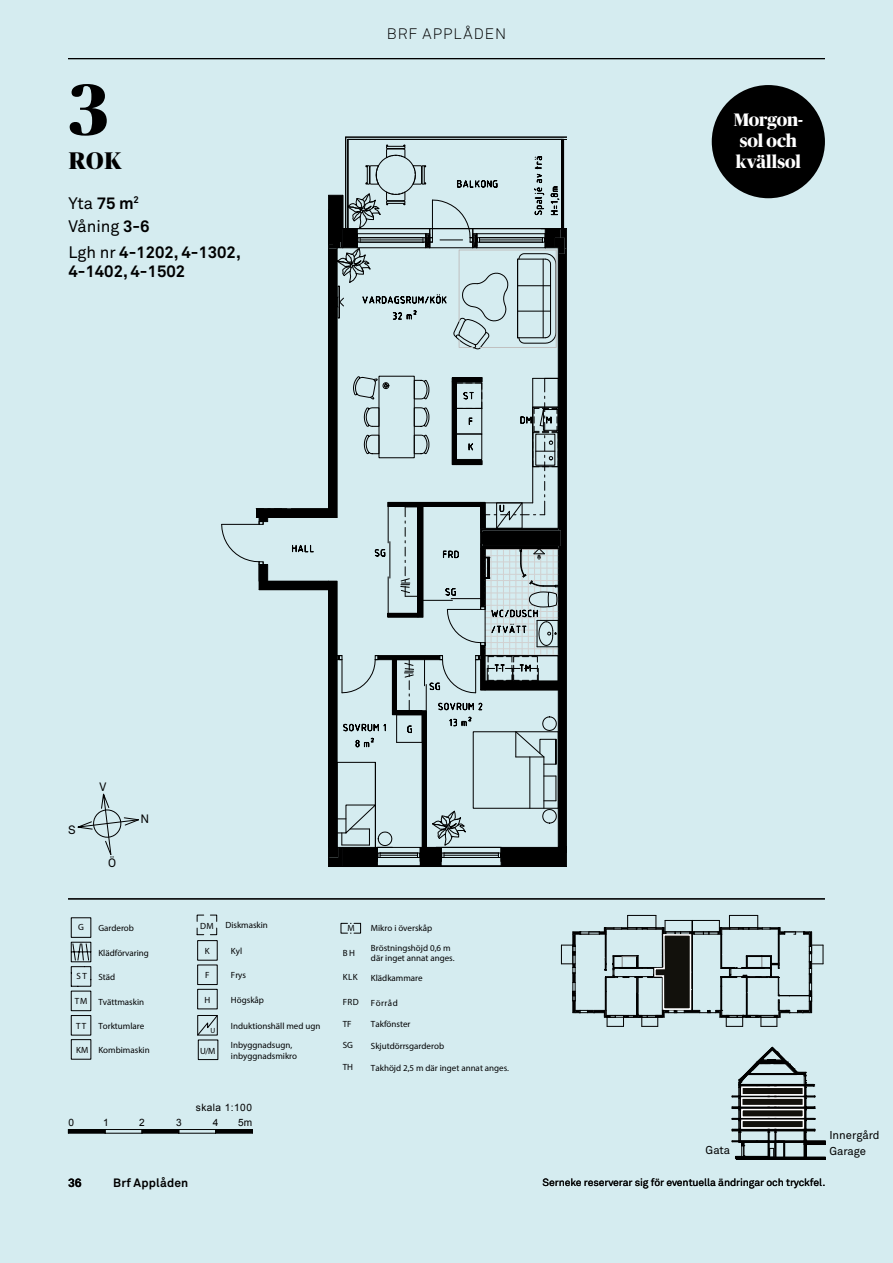
<style>
.page{position:relative;width:893px;height:1263px;background:#d5ecf0}
.page>*{position:absolute;margin:0;border:0;box-sizing:border-box;transform-origin:0 0}
.t1{font:700 72px "Publico Banner";color:#000}
.t2{font:700 24px "Publico Banner";color:#000}
.t3{font:700 18px/21px "Publico Banner";letter-spacing:-.005em;color:#fff}
.t4{font:700 16.5px/19.8px "Akkurat Std";color:#000}
.t5{font:16.5px "Akkurat Std";color:#000}
.t6{font:300 15px "Akkurat Std";letter-spacing:.07em;color:#000}
.t7{font:700 12px "Akkurat Std";letter-spacing:.015em;color:#000}
.t8{font:12px "Akkurat Std";color:#000}
.t9{font:11.25px "Akkurat Std";color:#000}
.t10{font:10.5px "Akkurat Std";letter-spacing:-.01em;color:#000}
.t11{font:10.05px/15.1px "Arial";letter-spacing:.04em;color:#000;text-align:right}
.t12{font:9.9px/16px "ISOCP";letter-spacing:.025em;color:#000;text-align:center}
.t13{font:9px/10.8px "Akkurat Std";color:#020203}
.t14{font:8.7px "Akkurat Std";color:#4b4a4a}
.t15{font:7.5px "Akkurat Std";color:#020203}
.s1{font-weight:700}
.s2{font-weight:400}
</style>
<div class="page">
<svg style="left:77px;top:793px;width:62px;height:62px"></svg>
<svg style="left:731px;top:1046px;width:94px;height:113px"></svg>
<div style="left:767px;top:1059px;width:9px;height:5px;background:#000"></div>
<div style="left:741px;top:1119px;width:63px;height:9px;background:#12110c;border:2px solid #fff"></div>
<div style="left:741px;top:1109px;width:63px;height:9px;background:#12110c;border:2px solid #fff"></div>
<div style="left:741px;top:1097px;width:63px;height:9px;background:#12110c;border:2px solid #fff"></div>
<div style="left:741px;top:1086px;width:63px;height:9px;background:#12110c;border:2px solid #fff"></div>
<svg style="left:561px;top:915px;width:263px;height:112px"></svg>
<hr style="left:345px;top:137px;width:1px;height:92px;background:#000">
<hr style="left:346px;top:137px;width:221px;height:1px;background:#000">
<svg style="left:221px;top:139px;width:346px;height:728px"></svg>
<hr style="left:377px;top:865px;width:124px;height:1px;background:#000">
<svg style="left:106px;top:1130px;width:36px;height:3px"></svg>
<hr style="left:105px;top:1129px;width:37px;height:1px;background:#000">
<hr style="left:105px;top:1133px;width:37px;height:1px;background:#000">
<svg style="left:180px;top:1132px;width:35px;height:1px"></svg>
<hr style="left:179px;top:1129px;width:37px;height:1px;background:#000">
<hr style="left:179px;top:1133px;width:37px;height:1px;background:#000">
<hr style="left:216px;top:1129px;width:36px;height:4px;background:#000">
<hr style="left:216px;top:1133px;width:36px;height:1px;background:#000">
<hr style="left:68px;top:1129px;width:37px;height:4px;background:#000">
<hr style="left:68px;top:1133px;width:37px;height:1px;background:#000">
<hr style="left:142px;top:1129px;width:37px;height:4px;background:#000">
<hr style="left:142px;top:1133px;width:37px;height:1px;background:#000">
<hr style="left:68px;top:898px;width:757px;height:1px;background:#000">
<svg style="left:71px;top:942px;width:20px;height:44px"></svg>
<div style="left:71px;top:991px;width:20px;height:20px;border:1px solid #020203"></div>
<svg style="left:197px;top:915px;width:20px;height:20px"></svg>
<div style="left:71px;top:1015px;width:20px;height:20px;border:1px solid #020203"></div>
<div style="left:197px;top:940px;width:20px;height:20px;border:1px solid #020203"></div>
<div style="left:197px;top:965px;width:20px;height:20px;border:1px solid #020203"></div>
<div style="left:71px;top:1039px;width:20px;height:20px;border:1px solid #020203"></div>
<div style="left:197px;top:989px;width:20px;height:20px;border:1px solid #020203"></div>
<svg style="left:341px;top:923px;width:20px;height:10px"></svg>
<div style="left:198px;top:1040px;width:20px;height:20px;border:1px solid #020203"></div>
<svg style="left:197px;top:1015px;width:21px;height:20px"></svg>
<hr style="left:68px;top:58px;width:757px;height:1px;background:#000">
<div style="left:712px;top:85px;width:113px;height:113px;background:#000;border-radius:50%"></div>
<h1 class="t1" style="left:69px;top:58px;width:41px">3</h1>
<h2 class="t2" style="left:69px;top:143px;width:54px">ROK</h2>
<h3 class="t5" style="left:68px;top:193px;width:72px">Yta <span class="s1">75 m</span><sup>2</sup></h3>
<h3 class="t4" style="left:68px;top:242px;width:174px"><span class="s2">Lgh nr</span> 4-1202, 4-1302,<br>4-1402, 4-1502</h3>
<h3 class="t5" style="left:68px;top:216px;width:82px">Våning <span class="s1">3-6</span></h3>
<p class="t12" style="left:291px;top:540px;width:24px">HALL</p>
<h3 class="t8" style="left:68px;top:823px;width:9px">S</h3>
<h3 class="t8" style="left:99px;top:780px;width:8px">V</h3>
<h3 class="t8" style="left:108px;top:855px;width:10px">Ö</h3>
<h3 class="t8" style="left:141px;top:812px;width:10px">N</h3>
<p class="t13" style="left:78px;top:922px;width:7px">G</p>
<p class="t13" style="left:98px;top:922px;width:37px">Garderob</p>
<p class="t13" style="left:98px;top:947px;width:52px">Klädförvaring</p>
<p class="t13" style="left:76px;top:970px;width:12px">ST</p>
<p class="t13" style="left:98px;top:971px;width:18px">Städ</p>
<p class="t13" style="left:200px;top:920px;width:15px">DM</p>
<p class="t13" style="left:205px;top:945px;width:6px">K</p>
<p class="t13" style="left:205px;top:969px;width:6px">F</p>
<p class="t13" style="left:225px;top:919px;width:44px">Diskmaskin</p>
<p class="t13" style="left:231px;top:945px;width:13px">Kyl</p>
<p class="t13" style="left:231px;top:970px;width:17px">Frys</p>
<h3 class="t6" style="left:387px;top:25px;width:121px">BRF APPLÅDEN</h3>
<p class="t12" style="left:457px;top:175px;width:43px">BALKONG</p>
<p class="t12" style="left:530px;top:216px;width:61px;text-align:left;rotate:-90deg">Spaljé av trä<br>H=1,8m</p>
<p class="t12" style="left:362px;top:291px;width:87px">VARDAGSRUM/KÖK<br>32 m²</p>
<p class="t12" style="left:374px;top:544px;width:13px">SG</p>
<p class="t12" style="left:463px;top:387px;width:13px">ST</p>
<p class="t12" style="left:468px;top:413px;width:6px">F</p>
<p class="t12" style="left:468px;top:438px;width:7px">K</p>
<p class="t12" style="left:442px;top:546px;width:18px">FRD</p>
<p class="t12" style="left:445px;top:583px;width:13px">SG</p>
<p class="t12" style="left:520px;top:412px;width:14px">DM</p>
<p class="t12" style="left:546px;top:412px;width:8px">M</p>
<p class="t12" style="left:499px;top:500px;width:7px">U</p>
<p class="t12" style="left:491px;top:605px;width:49px;text-align:left">WC/DUSCH /TVÄTT</p>
<p class="t12" style="left:343px;top:719px;width:45px">SOVRUM 1<br>8 m²</p>
<p class="t12" style="left:407px;top:721px;width:7px">G</p>
<p class="t12" style="left:429px;top:678px;width:13px">SG</p>
<p class="t12" style="left:438px;top:698px;width:47px">SOVRUM 2<br>13 m²</p>
<p class="t12" style="left:494px;top:660px;width:13px">TT</p>
<p class="t12" style="left:519px;top:660px;width:14px">TM</p>
<p class="t13" style="left:347px;top:922px;width:9px">M</p>
<p class="t13" style="left:371px;top:922px;width:63px">Mikro i överskåp</p>
<p class="t13" style="left:343px;top:947px;width:14px">BH</p>
<p class="t13" style="left:371px;top:942px;width:85px">Bröstningshöjd 0,6 m där inget annat anges.</p>
<p class="t13" style="left:343px;top:971px;width:16px">KLK</p>
<p class="t13" style="left:371px;top:972px;width:53px">Klädkammare</p>
<p class="t13" style="left:75px;top:996px;width:14px">TM</p>
<p class="t13" style="left:98px;top:996px;width:47px">Tvättmaskin</p>
<p class="t13" style="left:98px;top:1021px;width:47px">Torktumlare</p>
<p class="t13" style="left:76px;top:1045px;width:75px">KM Kombimaskin</p>
<p class="t13" style="left:76px;top:1020px;width:12px">TT</p>
<p class="t13" style="left:204px;top:994px;width:7px">H</p>
<p class="t13" style="left:231px;top:994px;width:35px">Högskåp</p>
<p class="t13" style="left:371px;top:997px;width:28px">Förråd</p>
<p class="t13" style="left:371px;top:1019px;width:41px">Takfönster</p>
<p class="t13" style="left:371px;top:1040px;width:75px">Skjutdörrsgarderob</p>
<p class="t13" style="left:371px;top:1062px;width:140px">Takhöjd 2,5 m där inget annat anges.</p>
<p class="t13" style="left:343px;top:996px;width:18px">FRD</p>
<p class="t13" style="left:343px;top:1018px;width:10px">TF</p>
<p class="t13" style="left:343px;top:1040px;width:12px">SG</p>
<p class="t13" style="left:343px;top:1061px;width:12px">TH</p>
<p class="t13" style="left:231px;top:1021px;width:91px">Induktionshäll med ugn</p>
<p class="t15" style="left:210px;top:1026px;width:6px">U</p>
<p class="t13" style="left:231px;top:1040px;width:68px">Inbyggnadsugn, inbyggnadsmikro</p>
<p class="t13" style="left:200px;top:1045px;width:17px">U/M</p>
<p class="t11" style="left:196px;top:1100px;width:58px">skala 1:100<br>5m</p>
<p class="t11" style="left:68px;top:1115px;width:7px">0</p>
<p class="t11" style="left:103px;top:1115px;width:7px">1</p>
<p class="t11" style="left:139px;top:1115px;width:7px">2</p>
<p class="t11" style="left:176px;top:1115px;width:7px">3</p>
<p class="t11" style="left:213px;top:1115px;width:7px">4</p>
<p class="t14" style="left:71px;top:1121px;width:6px">0</p>
<p class="t14" style="left:242px;top:1121px;width:6px">4</p>
<h3 class="t3" style="left:734px;top:109px;width:71px">Morgon&shy;sol och kvällsol</h3>
<p class="t9" style="left:829px;top:1128px;width:52px">Innergård</p>
<p class="t9" style="left:706px;top:1143px;width:26px">Gata</p>
<p class="t9" style="left:829px;top:1144px;width:38px">Garage</p>
<h3 class="t7" style="left:68px;top:1176px;width:15px">36</h3>
<h3 class="t7" style="left:113px;top:1176px;width:77px">Brf Applåden</h3>
<p class="t10" style="left:542px;top:1176px;width:285px">Serneke reserverar sig för eventuella ändringar och tryckfel.</p>
</div>
